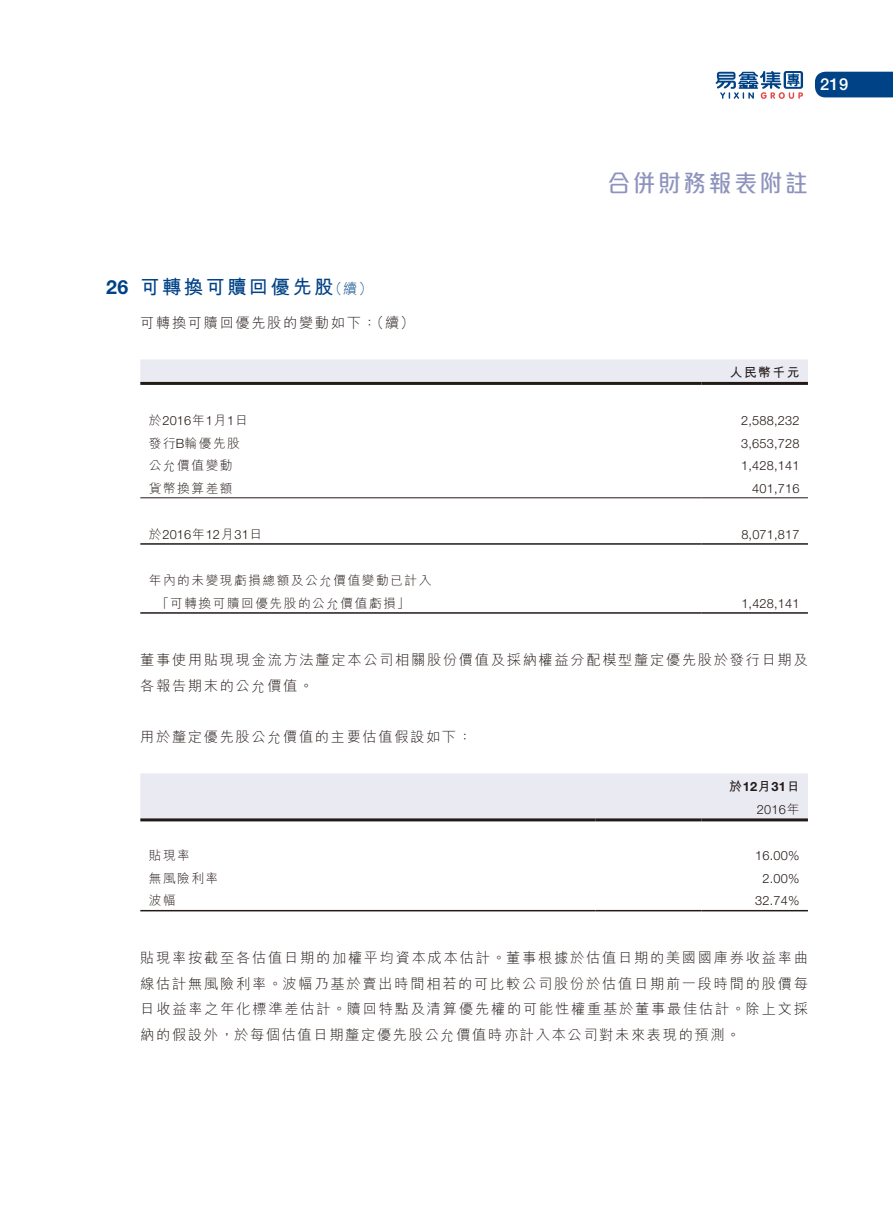
<style>
.page{position:relative;width:893px;height:1212px;background:#fff}
.page>*{position:absolute;margin:0;border:0;box-sizing:border-box;transform-origin:0 0}
.t1{font:500 24px "M Elle HK";letter-spacing:.115em;color:#8d93bd;scale:.95 1}
.t2{font:700 19.5px "M Hei HK";letter-spacing:.115em;color:#004286}
.t3{font:500 16.5px "Helvetica Neue";color:#fff}
.t4{font:300 14.25px/25.5px "M Hei HK";letter-spacing:.115em;color:#231916}
.t5{font:300 12.75px "Helvetica Neue";letter-spacing:.015em;color:#231916}
.t6{font:300 12.75px/22.5px "M Hei HK";letter-spacing:.115em;color:#231916}
.t7{font:700 12.75px/22.5px "Helvetica Neue";color:#231916;text-align:right}
.t8{font:700 12.75px "M Hei HK";letter-spacing:.115em;color:#231916}
.s1{font-family:"Helvetica Neue"}
.s2{font-weight:300;font-size:14.25px}
.s3{font-family:"M Hei HK"}
.s4{font-weight:300}
.s5{font-family:"M Hei HK";font-weight:300}
</style>
<div class="page">
<div style="left:815px;top:72px;width:78px;height:25px;background:#004286"></div>
<svg style="left:716px;top:71px;width:87px;height:28px"></svg>
<div style="left:140px;top:359px;width:668px;height:23px;background:#eaeaf3"></div>
<hr style="left:140px;top:382px;width:562px;height:3px;background:#231916">
<hr style="left:702px;top:382px;width:106px;height:3px;background:#231916">
<hr style="left:140px;top:497px;width:562px;height:1px;background:#231916">
<hr style="left:702px;top:497px;width:106px;height:1px;background:#231916">
<hr style="left:140px;top:543px;width:562px;height:2px;background:#231916">
<hr style="left:702px;top:543px;width:106px;height:2px;background:#231916">
<hr style="left:140px;top:612px;width:562px;height:2px;background:#231916">
<hr style="left:702px;top:612px;width:106px;height:2px;background:#231916">
<div style="left:140px;top:773px;width:668px;height:45px;background:#eaeaf3"></div>
<hr style="left:140px;top:818px;width:455px;height:3px;background:#231916">
<hr style="left:595px;top:818px;width:107px;height:3px;background:#231916">
<hr style="left:702px;top:818px;width:106px;height:3px;background:#231916">
<hr style="left:140px;top:910px;width:455px;height:1px;background:#231916">
<hr style="left:595px;top:910px;width:107px;height:1px;background:#231916">
<hr style="left:702px;top:910px;width:106px;height:1px;background:#231916">
<p class="t3" style="left:820px;top:74px;width:29px">219</p>
<h1 class="t1" style="left:607px;top:166px;width:213px">合併財務報表附註</h1>
<h2 class="t2" style="left:106px;top:272px;width:268px"><span class="s1">26</span> 可轉換可贖回優先股<span class="s2">（續）</span></h2>
<p class="t4" style="left:140px;top:309px;width:276px">可轉換可贖回優先股的變動如下：（續）</p>
<p class="t8" style="left:730px;top:363px;width:71px">人民幣千元</p>
<p class="t5" style="left:149px;top:413px;width:100px"><span class="s3">於</span>2016<span class="s3">年</span>1<span class="s3">月</span>1<span class="s3">日</span></p>
<p class="t5" style="left:741px;top:413px;width:60px">2,588,232</p>
<p class="t6" style="left:149px;top:431px;width:93px">發行<span class="s1">B</span>輪優先股</p>
<p class="t5" style="left:741px;top:435px;width:60px">3,653,728</p>
<p class="t6" style="left:149px;top:454px;width:85px">公允價值變動</p>
<p class="t5" style="left:741px;top:458px;width:60px">1,428,141</p>
<p class="t6" style="left:149px;top:476px;width:85px">貨幣換算差額</p>
<p class="t5" style="left:752px;top:480px;width:49px">401,716</p>
<p class="t5" style="left:149px;top:526px;width:115px"><span class="s3">於</span>2016<span class="s3">年</span>12<span class="s3">月</span>31<span class="s3">日</span></p>
<p class="t5" style="left:741px;top:526px;width:60px">8,071,817</p>
<p class="t6" style="left:149px;top:569px;width:284px">年內的未變現虧損總額及公允價值變動已計入　「可轉換可贖回優先股的公允價值虧損」</p>
<p class="t5" style="left:741px;top:595px;width:60px">1,428,141</p>
<p class="t4" style="left:140px;top:647px;width:669px">董事使用貼現現金流方法釐定本公司相關股份價值及採納權益分配模型釐定優先股於發行日期及各報告期末的公允價值。</p>
<p class="t4" style="left:140px;top:723px;width:333px">用於釐定優先股公允價值的主要估值假設如下：</p>
<p class="t7" style="left:729px;top:775px;width:72px"><span class="s3">於</span>12<span class="s3">月</span>31<span class="s3">日<br></span><span class="s4">2016</span><span class="s5">年</span></p>
<p class="t6" style="left:149px;top:844px;width:43px">貼現率</p>
<p class="t5" style="left:755px;top:848px;width:46px">16.00%</p>
<p class="t6" style="left:149px;top:866px;width:71px">無風險利率</p>
<p class="t5" style="left:763px;top:870px;width:38px">2.00%</p>
<p class="t6" style="left:149px;top:889px;width:28px">波幅</p>
<p class="t5" style="left:755px;top:893px;width:46px">32.74%</p>
<p class="t4" style="left:140px;top:944px;width:669px;text-align:justify">貼現率按截至各估值日期的加權平均資本成本估計。董事根據於估值日期的美國國庫券收益率曲線估計無風險利率。波幅乃基於賣出時間相若的可比較公司股份於估值日期前一段時間的股價每日收益率之年化標準差估計。贖回特點及清算優先權的可能性權重基於董事最佳估計。除上文採納的假設外，於每個估值日期釐定優先股公允價值時亦計入本公司對未來表現的預測。</p>
</div>
